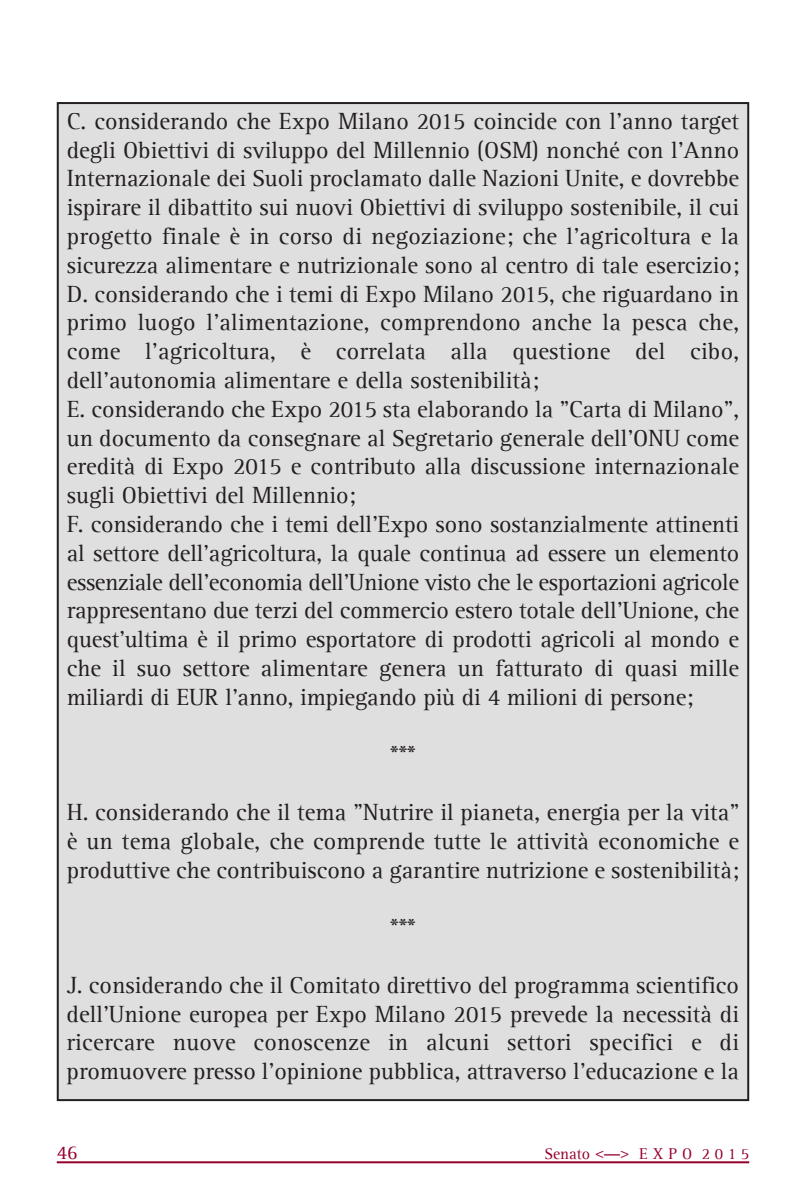
<style>
.page{position:relative;width:806px;height:1202px;background:#fff}
.page>*{position:absolute;margin:0;border:0;box-sizing:border-box;transform-origin:0 0}
.t1{font:24px/28.8px "Agfa Rotis Serif";color:#231f20;text-align:justify}
.t2{font:20px "Agfa Rotis Serif";color:#94012c}
.t3{font:16px "Agfa Rotis Serif";letter-spacing:.295em;color:#94012c}
.s1{font-family:"Arial"}
</style>
<div class="page">
<hr style="left:57px;top:1161px;width:691px;height:2px;background:#94012c">
<div style="left:58px;top:103px;width:689px;height:997px;background:#e0dfe0"></div>
<p class="t1" style="left:67px;top:107px;width:673px;text-align:left">C. considerando che Expo Milano 2015 coincide con l'anno target degli Obiettivi di sviluppo del Millennio (OSM) nonché con l'Anno Internazionale dei Suoli proclamato dalle Nazioni Unite, e dovrebbe ispirare il dibattito sui nuovi Obiettivi di sviluppo sostenibile, il cui progetto finale è in corso di negoziazione; che l'agricoltura e la sicurezza alimentare e nutrizionale sono al centro di tale esercizio; D. considerando che i temi di Expo Milano 2015, che riguardano in primo luogo l'alimentazione, comprendono anche la pesca che, come l'agricoltura, è correlata alla questione del cibo, dell'autonomia alimentare e della sostenibilità;<br>E. considerando che Expo 2015 sta elaborando la "Carta di Milano", un documento da consegnare al Segretario generale dell'ONU come eredità di Expo 2015 e contributo alla discussione internazionale sugli Obiettivi del Millennio;<br>F. considerando che i temi dell'Expo sono sostanzialmente attinenti al settore dell'agricoltura, la quale continua ad essere un elemento essenziale dell'economia dell'Unione visto che le esportazioni agricole rappresentano due terzi del commercio estero totale dell'Unione, che quest'ultima è il primo esportatore di prodotti agricoli al mondo e che il suo settore alimentare genera un fatturato di quasi mille miliardi di EUR l'anno, impiegando più di 4 milioni di persone;</p>
<p class="t1" style="left:390px;top:741px;width:27px">***</p>
<p class="t1" style="left:67px;top:798px;width:673px">H. considerando che il tema "Nutrire il pianeta, energia per la vita" è un tema globale, che comprende tutte le attività economiche e produttive che contribuiscono a garantire nutrizione e sostenibilità;</p>
<p class="t1" style="left:390px;top:913px;width:27px">***</p>
<p class="t1" style="left:67px;top:971px;width:673px">J. considerando che il Comitato direttivo del programma scientifico dell'Unione europea per Expo Milano 2015 prevede la necessità di ricercare nuove conoscenze in alcuni settori specifici e di promuovere presso l'opinione pubblica, attraverso l'educazione e la</p>
<p class="t2" style="left:57px;top:1141px;width:22px">46</p>
<p class="t3" style="left:544px;top:1144px;width:206px">Senato&lt;<span class="s1">—</span>&gt; EXPO 2015</p>
</div>
